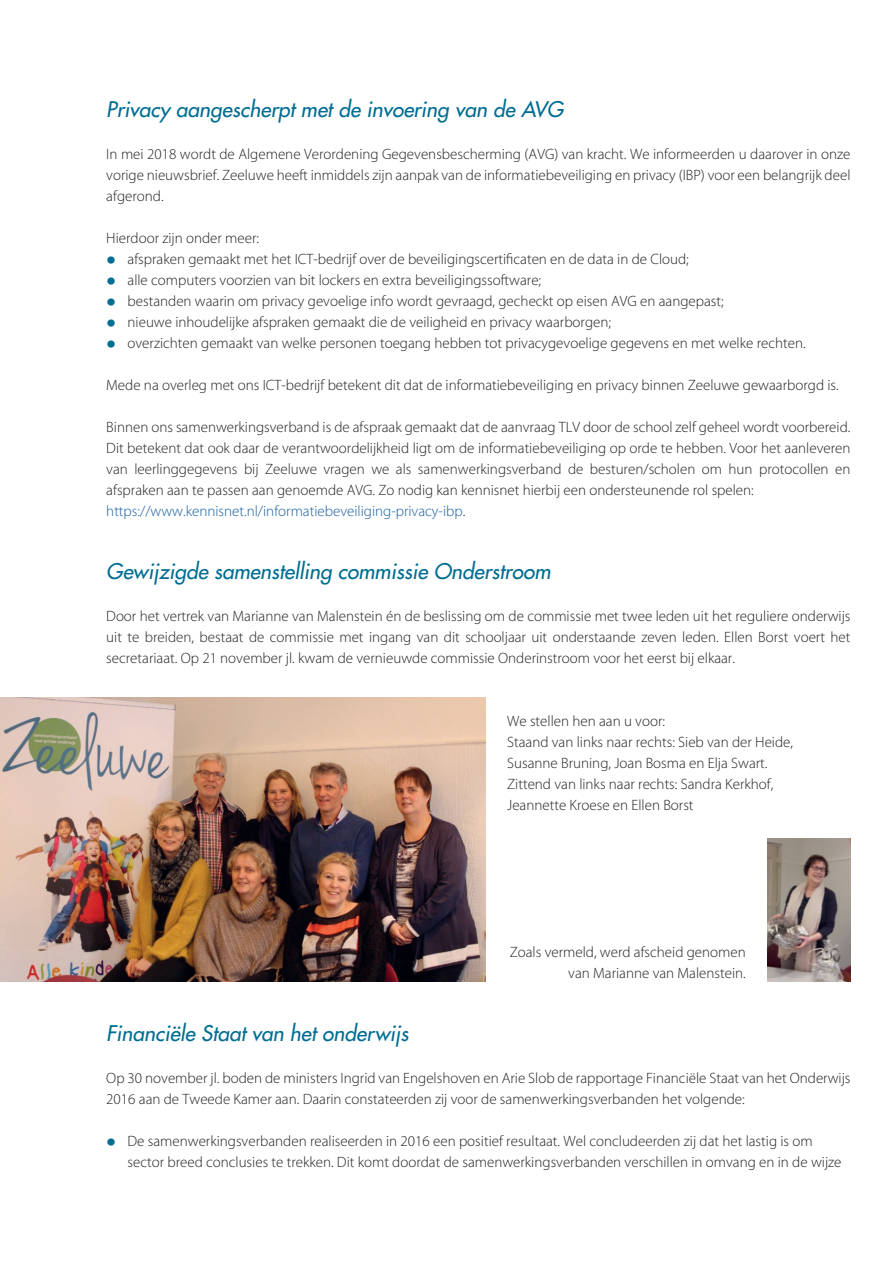
<style>
.page{position:relative;width:893px;height:1263px;background:#fff}
.page>*{position:absolute;margin:0;border:0;box-sizing:border-box;transform-origin:0 0}
.t1{font:italic 21px "Futura";color:#006d92}
.t2{font:300 15px/21px "Myriad";color:#231f20;text-align:justify}
.t3{font:300 15px "Myriad";color:#175d9e}
.s1{font-size:40.5px;color:#006d92}
.s2{color:#231f20}
</style>
<div class="page">
<img style="left:0;top:697px;width:486px;height:284px">
<img style="left:767px;top:838px;width:83px;height:143px">
<p class="t1" style="left:106px;top:96px;width:458px">Privacy aangescherpt met de invoering van de AVG</p>
<p class="t2" style="left:106px;top:144px;width:746px">In mei 2018 wordt de Algemene Verordening Gegevensbescherming (AVG) van kracht. We informeerden u daarover in onze vorige nieuwsbrief. Zeeluwe heeft inmiddels zijn aanpak van de informatiebeveiliging en privacy (IBP) voor een belangrijk deel afgerond.</p>
<p class="t2" style="left:106px;top:228px;width:154px">Hierdoor zijn onder meer:</p>
<p class="t2" style="left:106px;top:249px;width:584px"><span class="s1">•</span> afspraken gemaakt met het ICT-bedrijf over de beveiligingscertificaten en de data in de Cloud;</p>
<p class="t2" style="left:106px;top:270px;width:436px"><span class="s1">•</span> alle computers voorzien van bit lockers en extra beveiligingssoftware;</p>
<p class="t2" style="left:106px;top:291px;width:619px"><span class="s1">•</span> bestanden waarin om privacy gevoelige info wordt gevraagd, gecheckt op eisen AVG en aangepast;</p>
<p class="t2" style="left:106px;top:312px;width:506px"><span class="s1">•</span> nieuwe inhoudelijke afspraken gemaakt die de veiligheid en privacy waarborgen;</p>
<p class="t2" style="left:106px;top:333px;width:701px"><span class="s1">•</span> overzichten gemaakt van welke personen toegang hebben tot privacygevoelige gegevens en met welke rechten.</p>
<p class="t2" style="left:106px;top:375px;width:734px">Mede na overleg met ons ICT-bedrijf betekent dit dat de informatiebeveiliging en privacy binnen Zeeluwe gewaarborgd is.</p>
<p class="t2" style="left:106px;top:417px;width:746px">Binnen ons samenwerkingsverband is de afspraak gemaakt dat de aanvraag TLV door de school zelf geheel wordt voorbereid.<br>Dit betekent dat ook daar de verantwoordelijkheid ligt om de informatiebeveiliging op orde te hebben. Voor het aanleveren van leerlinggegevens bij Zeeluwe vragen we als samenwerkingsverband de besturen/scholen om hun protocollen en afspraken aan te passen aan genoemde AVG. Zo nodig kan kennisnet hierbij een ondersteunende rol spelen:</p>
<p class="t3" style="left:106px;top:504px;width:360px">https://www.kennisnet.nl/informatiebeveiliging-privacy-ibp<span class="s2">.</span></p>
<p class="t1" style="left:106px;top:558px;width:446px">Gewijzigde samenstelling commissie Onderstroom</p>
<p class="t2" style="left:106px;top:606px;width:746px">Door het vertrek van Marianne van Malenstein én de beslissing om de commissie met twee leden uit het reguliere onderwijs uit te breiden, bestaat de commissie met ingang van dit schooljaar uit onderstaande zeven leden. Ellen Borst voert het secretariaat. Op 21 november jl. kwam de vernieuwde commissie Onderinstroom voor het eerst bij elkaar.</p>
<p class="t2" style="left:507px;top:711px;width:159px">We stellen hen aan u voor:</p>
<p class="t2" style="left:507px;top:732px;width:287px">Staand van links naar rechts: Sieb van der Heide,</p>
<p class="t2" style="left:507px;top:753px;width:262px">Susanne Bruning, Joan Bosma en Elja Swart.</p>
<p class="t2" style="left:507px;top:774px;width:268px">Zittend van links naar rechts: Sandra Kerkhof,</p>
<p class="t2" style="left:507px;top:795px;width:188px">Jeannette Kroese en Ellen Borst</p>
<p class="t2" style="left:510px;top:942px;width:238px;text-align:right">Zoals vermeld, werd afscheid genomen van Marianne van Malenstein.</p>
<p class="t1" style="left:106px;top:1020px;width:304px">Financiële Staat van het onderwijs</p>
<p class="t2" style="left:106px;top:1068px;width:746px">Op 30 november jl. boden de ministers Ingrid van Engelshoven en Arie Slob de rapportage Financiële Staat van het Onderwijs<br>2016 aan de Tweede Kamer aan. Daarin constateerden zij voor de samenwerkingsverbanden het volgende:</p>
<p class="t2" style="left:128px;top:1131px;width:715px;text-indent:-21px"><span class="s1">•</span> De samenwerkingsverbanden realiseerden in 2016 een positief resultaat. Wel concludeerden zij dat het lastig is om sector breed conclusies te trekken. Dit komt doordat de samenwerkingsverbanden verschillen in omvang en in de wijze</p>
</div>
